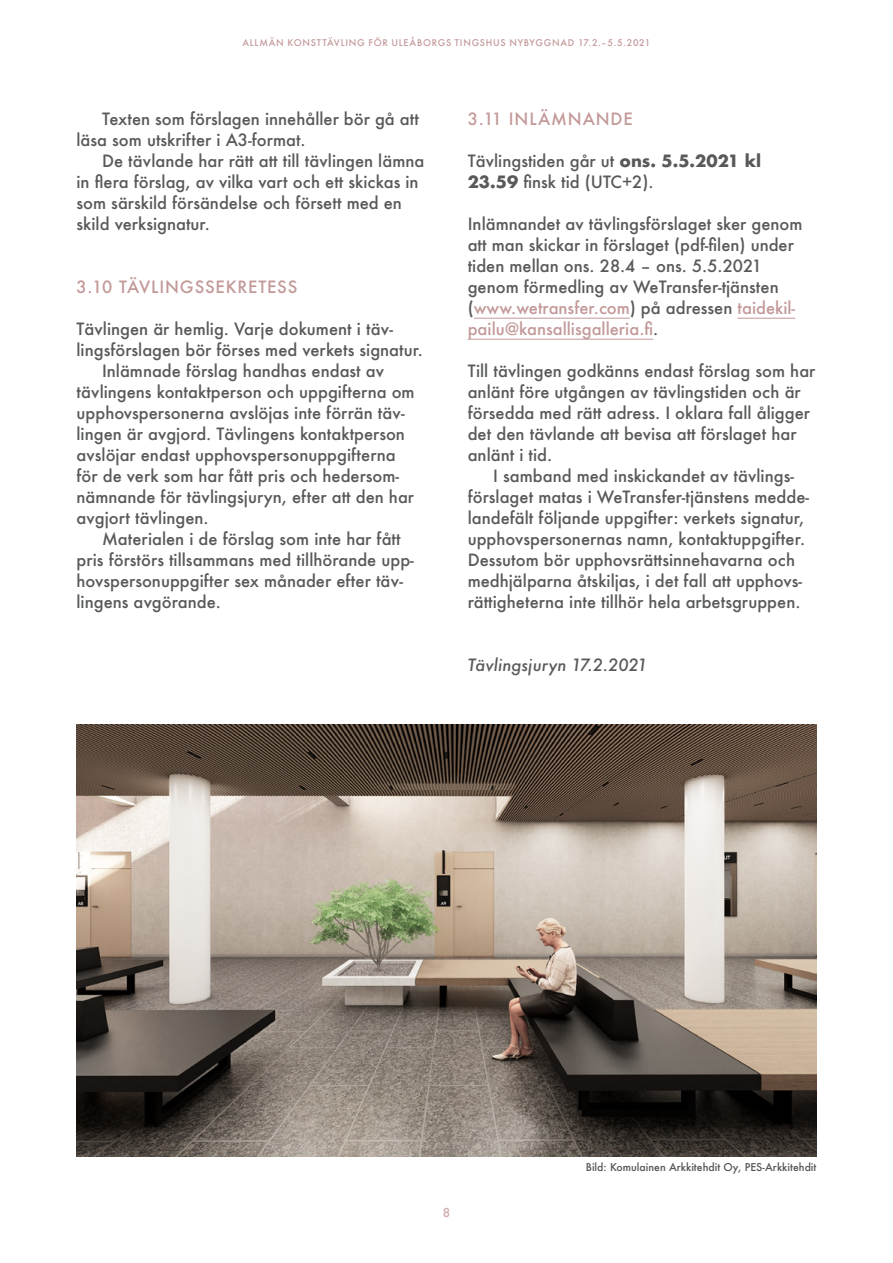
<style>
.page{position:relative;width:893px;height:1263px;background:#fff}
.page>*{position:absolute;margin:0;border:0;box-sizing:border-box;transform-origin:0 0}
.t1{font:500 16.5px/21px "Futura";color:#58595b}
.t2{font:500 16.5px "Futura";letter-spacing:.05em;color:#c39999}
.t3{font:italic 500 16.5px "Futura";color:#58595b}
.t4{font:500 12px "Futura";color:#ceabab}
.t5{font:500 10.5px "Futura";color:#545456}
.t6{font:500 9px "Futura";letter-spacing:.08em;color:#c39999}
.s1{font-weight:700}
.s2{color:#c39999}
</style>
<div class="page">
<hr style="left:474px;top:318px;width:156px;height:1px;background:#c39999">
<hr style="left:737px;top:318px;width:58px;height:1px;background:#c39999">
<hr style="left:468px;top:339px;width:185px;height:1px;background:#c39999">
<img style="left:77px;top:724px;width:739px;height:433px">
<p class="t6" style="left:242px;top:36px;width:410px">ALLMÄN KONSTTÄVLING FÖR ULEÅBORGS TINGSHUS NYBYGGNAD 17.2.–5.5.2021</p>
<p class="t1" style="left:77px;top:108px;width:344px;text-indent:26px">Texten som förslagen innehåller bör gå att läsa som utskrifter i A3-format.</p>
<p class="t1" style="left:77px;top:150px;width:349px;text-indent:26px">De tävlande har rätt att till tävlingen lämna in flera förslag, av vilka vart och ett skickas in som särskild försändelse och försett med en skild verksignatur.</p>
<p class="t2" style="left:77px;top:275px;width:222px">3.10 TÄVLINGSSEKRETESS</p>
<p class="t1" style="left:77px;top:318px;width:318px">Tävlingen är hemlig. Varje dokument i täv-</p>
<p class="t1" style="left:77px;top:339px;width:348px">lingsförslagen bör förses med verkets signatur.</p>
<p class="t1" style="left:102px;top:360px;width:284px">Inlämnade förslag handhas endast av</p>
<p class="t1" style="left:77px;top:381px;width:340px">tävlingens kontaktperson och uppgifterna om</p>
<p class="t1" style="left:77px;top:402px;width:330px">upphovspersonerna avslöjas inte förrän täv-</p>
<p class="t1" style="left:77px;top:423px;width:330px">lingen är avgjord. Tävlingens kontaktperson</p>
<p class="t1" style="left:77px;top:444px;width:321px">avslöjar endast upphovspersonuppgifterna</p>
<p class="t1" style="left:77px;top:465px;width:324px">för de verk som har fått pris och hedersom-</p>
<p class="t1" style="left:77px;top:486px;width:339px">nämnande för tävlingsjuryn, efter att den har</p>
<p class="t1" style="left:77px;top:507px;width:134px">avgjort tävlingen.</p>
<p class="t1" style="left:102px;top:528px;width:300px">Materialen i de förslag som inte har fått</p>
<p class="t1" style="left:77px;top:549px;width:339px">pris förstörs tillsammans med tillhörande upp-</p>
<p class="t1" style="left:77px;top:570px;width:328px">hovspersonuppgifter sex månader efter täv-</p>
<p class="t1" style="left:77px;top:591px;width:146px">lingens avgörande.</p>
<p class="t2" style="left:468px;top:107px;width:166px">3.11 INLÄMNANDE</p>
<p class="t1" style="left:468px;top:150px;width:295px">Tävlingstiden går ut <span class="s1">ons. 5.5.2021 kl<br>23.59</span> finsk tid (UTC+2).</p>
<p class="t1" style="left:468px;top:213px;width:336px">Inlämnandet av tävlingsförslaget sker genom att man skickar in förslaget (pdf-filen) under tiden mellan ons. 28.4 – ons. 5.5.2021 genom förmedling av WeTransfer-tjänsten (<span class="s2">www.wetransfer.com</span>) på adressen <span class="s2">taidekil&shy;pailu@kansallisgalleria.fi</span>.</p>
<p class="t1" style="left:468px;top:360px;width:349px">Till tävlingen godkänns endast förslag som har anlänt före utgången av tävlingstiden och är försedda med rätt adress. I oklara fall åligger det den tävlande att bevisa att förslaget har anlänt i tid.</p>
<p class="t1" style="left:468px;top:465px;width:343px;text-indent:26px">I samband med inskickandet av tävlings&shy;förslaget matas i WeTransfer-tjänstens medde&shy;landefält följande uppgifter: verkets signatur, upphovspersonernas namn, kontaktuppgifter.<br>Dessutom bör upphovsrättsinnehavarna och medhjälparna åtskiljas, i det fall att upphovs&shy;rättigheterna inte tillhör hela arbetsgruppen.</p>
<p class="t3" style="left:468px;top:653px;width:181px">Tävlingsjuryn 17.2.2021</p>
<p class="t4" style="left:443px;top:1204px;width:9px">8</p>
<p class="t5" style="left:586px;top:1160px;width:232px">Bild: Komulainen Arkkitehdit Oy, PES-Arkkitehdit</p>
</div>
